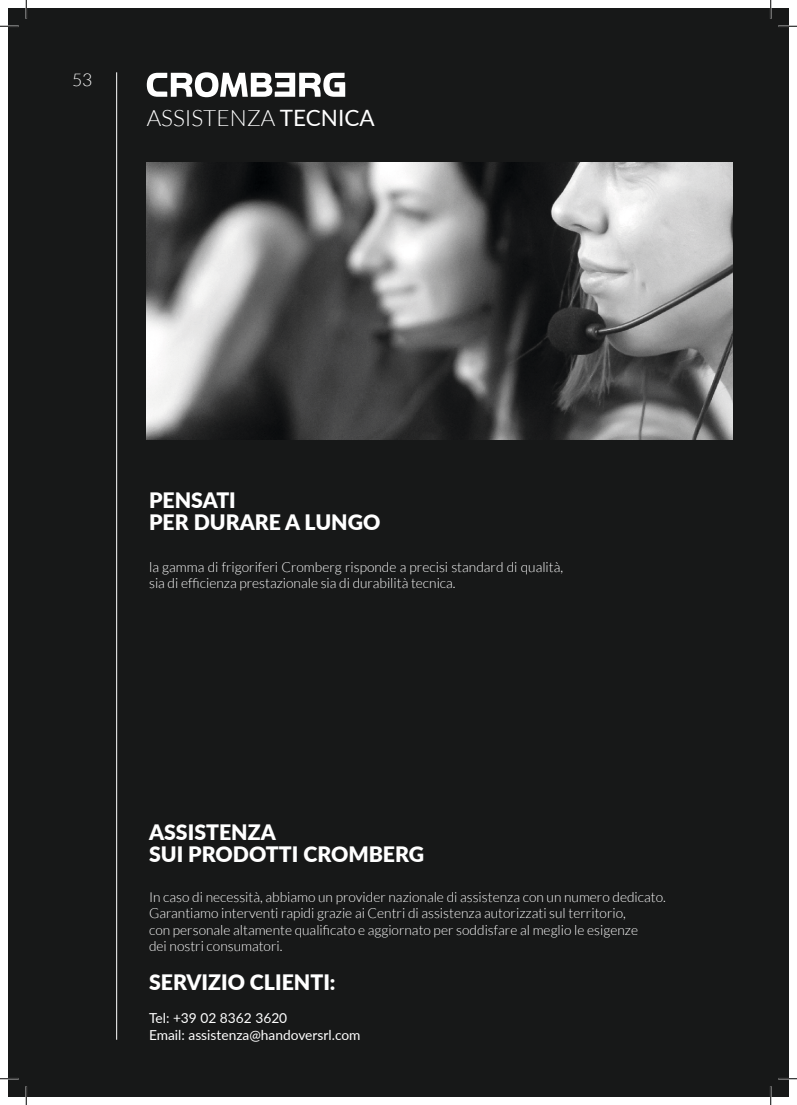
<style>
.page{position:relative;width:797px;height:1105px;background:#fff}
.page>*{position:absolute;margin:0;border:0;box-sizing:border-box;transform-origin:0 0}
.t1{font:300 22.5px "Lato";color:#fff}
.t2{font:900 21.25px "Lato";color:#fff}
.t3{font:300 17.5px "Lato";color:#fff}
.t4{font:300 13.75px/16.5px "Lato";color:#fff}
.t5{font:13.75px "Lato";color:#fff}
.s1{font-weight:400}
</style>
<div class="page">
<div style="left:9px;top:9px;width:779px;height:1087px;background:#171818"></div>
<hr style="left:116px;top:72px;width:1px;height:968px;background:#fff">
<svg style="left:147px;top:72px;width:198px;height:25px"></svg>
<img style="left:147px;top:163px;width:585px;height:276px">
<svg style="left:0;top:25px;width:19px;height:2px"></svg>
<svg style="left:778px;top:25px;width:19px;height:2px"></svg>
<svg style="left:0;top:1078px;width:19px;height:1px"></svg>
<svg style="left:778px;top:1078px;width:19px;height:1px"></svg>
<svg style="left:25px;top:0;width:2px;height:19px"></svg>
<svg style="left:25px;top:1086px;width:2px;height:19px"></svg>
<svg style="left:770px;top:0;width:1px;height:19px"></svg>
<svg style="left:770px;top:1086px;width:1px;height:19px"></svg>
<p class="t3" style="left:72px;top:71px;width:22px">53</p>
<p class="t1" style="left:147px;top:106px;width:229px">ASSISTENZA <span class="s1">TECNICA</span></p>
<p class="t2" style="left:149px;top:484px;width:88px">PENSATI</p>
<p class="t2" style="left:149px;top:506px;width:233px">PER DURARE A LUNGO</p>
<p class="t4" style="left:149px;top:558px;width:415px">la gamma di frigoriferi Cromberg risponde a precisi standard di qualità, sia di efficienza prestazionale sia di durabilità tecnica.</p>
<p class="t2" style="left:149px;top:816px;width:128px">ASSISTENZA</p>
<p class="t2" style="left:149px;top:838px;width:277px">SUI PRODOTTI CROMBERG</p>
<p class="t4" style="left:149px;top:889px;width:518px">In caso di necessità, abbiamo un provider nazionale di assistenza con un numero dedicato.</p>
<p class="t4" style="left:149px;top:905px;width:478px">Garantiamo interventi rapidi grazie ai Centri di assistenza autorizzati sul territorio,</p>
<p class="t4" style="left:149px;top:922px;width:490px">con personale altamente qualificato e aggiornato per soddisfare al meglio le esigenze</p>
<p class="t4" style="left:149px;top:938px;width:135px">dei nostri consumatori.</p>
<p class="t2" style="left:149px;top:966px;width:188px">SERVIZIO CLIENTI:</p>
<p class="t5" style="left:149px;top:1008px;width:140px">Tel: +39 02 8362 3620</p>
<p class="t5" style="left:149px;top:1025px;width:213px">Email: assistenza@handoversrl.com</p>
</div>
